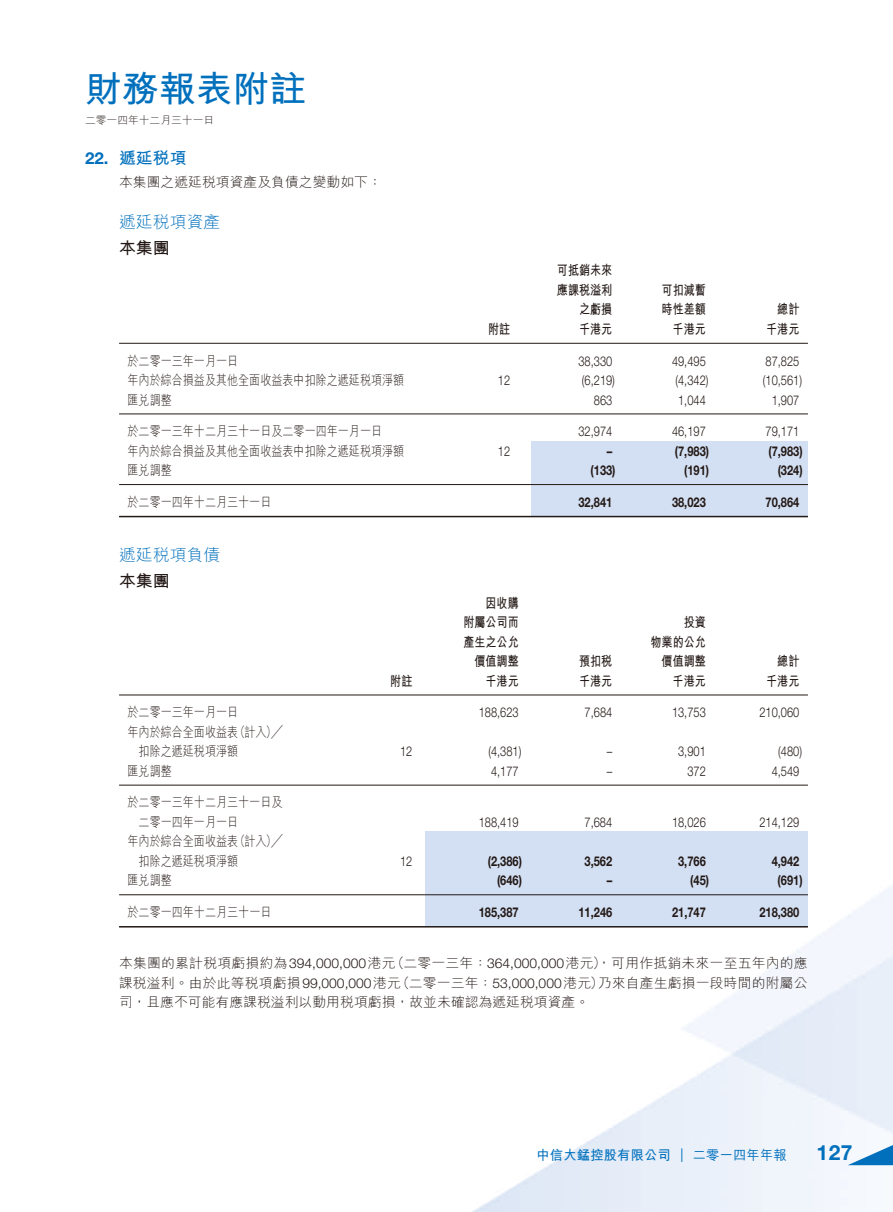
<style>
.page{position:relative;width:893px;height:1212px;background:#fff}
.page>*{position:absolute;margin:0;border:0;box-sizing:border-box;transform-origin:0 0}
.t1{font:700 36px "M Hei HK";color:#0070bd}
.t2{font:700 21px "Helvetica Neue LT Std";color:#0070bd}
.t3{font:300 16.5px "M Hei HK";color:#0070bd}
.t4{font:700 16.5px "M Hei HK";color:#0070bd}
.t5{font:700 16.5px "M Hei HK";color:#231916}
.t6{font:300 13.5px/19.5px "M Hei HK";color:#231916;scale:.82 1}
.t7{font:300 13.5px/19.5px "M Hei HK";color:#231916;text-align:justify}
.t8{font:300 13.5px "Helvetica Neue LT Std";color:#231916;scale:.82 1}
.t9{font:700 13.5px "Helvetica Neue LT Std";color:#231916;scale:.82 1}
.t10{font:700 13.5px/19.5px "M Hei HK";color:#231916;scale:.82 1}
.t11{font:700 13.5px "M Hei HK";letter-spacing:.015em;color:#0070bd}
.t12{font:300 10.5px "M Hei HK";color:#231916}
.s1{font-family:"Helvetica Neue LT Std"}
.s2{font-family:"Helvetica Neue LT Std";font-weight:400}
.s3{font-weight:500}
</style>
<div class="page">
<svg style="left:848px;top:1145px;width:45px;height:20px"></svg>
<div style="left:425px;top:831px;width:383px;height:96px;background:#d3e0f3"></div>
<div style="left:531px;top:441px;width:277px;height:75px;background:#d3e0f3"></div>
<hr style="left:119px;top:343px;width:689px;height:1px;background:#231916">
<hr style="left:119px;top:413px;width:689px;height:1px;background:#231916">
<hr style="left:119px;top:484px;width:689px;height:1px;background:#231916">
<hr style="left:119px;top:516px;width:689px;height:1px;background:#231916">
<hr style="left:119px;top:695px;width:689px;height:1px;background:#231916">
<hr style="left:119px;top:785px;width:689px;height:1px;background:#231916">
<hr style="left:119px;top:894px;width:689px;height:1px;background:#231916">
<hr style="left:119px;top:926px;width:689px;height:1px;background:#231916">
<h1 class="t1" style="left:85px;top:63px;width:223px">財務報表附註</h1>
<p class="t12" style="left:85px;top:114px;width:131px">二零一四年十二月三十一日</p>
<p class="t4" style="left:85px;top:146px;width:103px"><span class="s1">22.</span> 遞延稅項</p>
<p class="t7" style="left:119px;top:172px;width:264px">本集團之遞延稅項資產及負債之變動如下：</p>
<p class="t3" style="left:119px;top:214px;width:103px">遞延稅項資產</p>
<p class="t5" style="left:119px;top:236px;width:52px">本集團</p>
<p class="t10" style="left:557px;top:260px;width:69px">可抵銷未來應課稅溢利</p>
<p class="t10" style="left:662px;top:279px;width:55px">可扣減暫</p>
<p class="t10" style="left:579px;top:298px;width:42px">之虧損</p>
<p class="t10" style="left:662px;top:298px;width:55px">時性差額</p>
<p class="t10" style="left:777px;top:298px;width:29px">總計</p>
<p class="t10" style="left:488px;top:318px;width:29px">附註</p>
<p class="t10" style="left:579px;top:318px;width:42px">千港元</p>
<p class="t10" style="left:673px;top:318px;width:42px">千港元</p>
<p class="t10" style="left:766px;top:318px;width:42px">千港元</p>
<p class="t6" style="left:128px;top:351px;width:137px">於二零一三年一月一日</p>
<p class="t8" style="left:578px;top:352px;width:43px">38,330</p>
<p class="t8" style="left:672px;top:352px;width:43px">49,495</p>
<p class="t8" style="left:765px;top:352px;width:43px">87,825</p>
<p class="t6" style="left:128px;top:370px;width:339px">年內於綜合損益及其他全面收益表中扣除之遞延稅項淨額</p>
<p class="t8" style="left:498px;top:372px;width:17px">12</p>
<p class="t8" style="left:582px;top:372px;width:42px">(6,219)</p>
<p class="t8" style="left:675px;top:372px;width:42px">(4,342)</p>
<p class="t8" style="left:763px;top:372px;width:49px">(10,561)</p>
<p class="t6" style="left:128px;top:390px;width:55px">匯兌調整</p>
<p class="t8" style="left:594px;top:391px;width:24px">863</p>
<p class="t8" style="left:678px;top:391px;width:35px">1,044</p>
<p class="t8" style="left:772px;top:391px;width:35px">1,907</p>
<p class="t6" style="left:128px;top:421px;width:312px">於二零一三年十二月三十一日及二零一四年一月一日</p>
<p class="t8" style="left:578px;top:423px;width:43px">32,974</p>
<p class="t8" style="left:672px;top:423px;width:43px">46,197</p>
<p class="t8" style="left:765px;top:423px;width:43px">79,171</p>
<p class="t6" style="left:128px;top:441px;width:339px">年內於綜合損益及其他全面收益表中扣除之遞延稅項淨額</p>
<p class="t8" style="left:498px;top:443px;width:17px">12</p>
<p class="t9" style="left:607px;top:442px;width:8px">–</p>
<p class="t9" style="left:675px;top:442px;width:43px">(7,983)</p>
<p class="t9" style="left:768px;top:442px;width:43px">(7,983)</p>
<p class="t6" style="left:128px;top:460px;width:55px">匯兌調整</p>
<p class="t9" style="left:591px;top:462px;width:32px">(133)</p>
<p class="t9" style="left:684px;top:462px;width:32px">(191)</p>
<p class="t9" style="left:778px;top:462px;width:32px">(324)</p>
<p class="t6" style="left:128px;top:492px;width:177px">於二零一四年十二月三十一日</p>
<p class="t9" style="left:578px;top:494px;width:43px">32,841</p>
<p class="t9" style="left:672px;top:494px;width:43px">38,023</p>
<p class="t9" style="left:765px;top:494px;width:43px">70,864</p>
<p class="t3" style="left:119px;top:546px;width:103px">遞延稅項負債</p>
<p class="t5" style="left:119px;top:568px;width:52px">本集團</p>
<p class="t10" style="left:463px;top:592px;width:69px;text-align:right">因收購<br>附屬公司而</p>
<p class="t10" style="left:684px;top:611px;width:29px">投資</p>
<p class="t10" style="left:463px;top:631px;width:69px">產生之公允</p>
<p class="t10" style="left:650px;top:631px;width:69px">物業的公允</p>
<p class="t10" style="left:474px;top:650px;width:56px">價值調整</p>
<p class="t10" style="left:579px;top:650px;width:42px">預扣稅</p>
<p class="t10" style="left:662px;top:650px;width:56px">價值調整</p>
<p class="t10" style="left:777px;top:650px;width:28px">總計</p>
<p class="t10" style="left:390px;top:670px;width:29px">附註</p>
<p class="t10" style="left:486px;top:670px;width:42px">千港元</p>
<p class="t10" style="left:579px;top:670px;width:42px">千港元</p>
<p class="t10" style="left:673px;top:670px;width:42px">千港元</p>
<p class="t10" style="left:766px;top:670px;width:42px">千港元</p>
<p class="t6" style="left:128px;top:702px;width:137px">於二零一三年一月一日</p>
<p class="t8" style="left:479px;top:704px;width:50px">188,623</p>
<p class="t8" style="left:585px;top:704px;width:35px">7,684</p>
<p class="t8" style="left:672px;top:704px;width:43px">13,753</p>
<p class="t8" style="left:759px;top:704px;width:50px">210,060</p>
<p class="t6" style="left:139px;top:722px;width:177px;text-indent:-11px">年內於綜合全面收益表（計入）╱扣除之遞延稅項淨額</p>
<p class="t8" style="left:400px;top:743px;width:17px">12</p>
<p class="t8" style="left:488px;top:743px;width:42px">(4,381)</p>
<p class="t8" style="left:607px;top:743px;width:8px">–</p>
<p class="t8" style="left:678px;top:743px;width:35px">3,901</p>
<p class="t8" style="left:778px;top:743px;width:31px">(480)</p>
<p class="t6" style="left:128px;top:761px;width:56px">匯兌調整</p>
<p class="t8" style="left:491px;top:763px;width:35px">4,177</p>
<p class="t8" style="left:607px;top:763px;width:8px">–</p>
<p class="t8" style="left:687px;top:763px;width:24px">372</p>
<p class="t8" style="left:772px;top:763px;width:35px">4,549</p>
<p class="t6" style="left:139px;top:792px;width:177px;text-indent:-11px">於二零一三年十二月三十一日及二零一四年一月一日</p>
<p class="t8" style="left:479px;top:814px;width:50px">188,419</p>
<p class="t8" style="left:585px;top:814px;width:35px">7,684</p>
<p class="t8" style="left:672px;top:814px;width:43px">18,026</p>
<p class="t8" style="left:759px;top:814px;width:50px">214,129</p>
<p class="t6" style="left:139px;top:831px;width:177px;text-indent:-11px">年內於綜合全面收益表（計入）╱扣除之遞延稅項淨額</p>
<p class="t8" style="left:400px;top:853px;width:17px">12</p>
<p class="t9" style="left:488px;top:853px;width:43px">(2,386)</p>
<p class="t9" style="left:585px;top:853px;width:35px">3,562</p>
<p class="t9" style="left:678px;top:853px;width:35px">3,766</p>
<p class="t9" style="left:772px;top:853px;width:35px">4,942</p>
<p class="t6" style="left:128px;top:870px;width:55px">匯兌調整</p>
<p class="t9" style="left:497px;top:872px;width:32px">(646)</p>
<p class="t9" style="left:607px;top:872px;width:8px">–</p>
<p class="t9" style="left:690px;top:872px;width:25px">(45)</p>
<p class="t9" style="left:778px;top:872px;width:32px">(691)</p>
<p class="t6" style="left:128px;top:902px;width:177px">於二零一四年十二月三十一日</p>
<p class="t9" style="left:479px;top:904px;width:50px">185,387</p>
<p class="t9" style="left:578px;top:904px;width:43px">11,246</p>
<p class="t9" style="left:672px;top:904px;width:43px">21,747</p>
<p class="t9" style="left:759px;top:904px;width:50px">218,380</p>
<p class="t7" style="left:119px;top:953px;width:690px">本集團的累計稅項虧損約為<span class="s1">394,000,000</span>港元（二零一三年：<span class="s1">364,000,000</span>港元），可用作抵銷未來一至五年內的應課稅溢利。由於此等稅項虧損<span class="s1">99,000,000</span>港元（二零一三年：<span class="s1">53,000,000</span>港元）乃來自產生虧損一段時間的附屬公司，且應不可能有應課稅溢利以動用稅項虧損，故並未確認為遞延稅項資產。</p>
<p class="t11" style="left:536px;top:1145px;width:252px">中信大錳控股有限公司 <span class="s2">|</span> <span class="s3">二零一四年年報</span></p>
<h2 class="t2" style="left:817px;top:1139px;width:37px">127</h2>
</div>
